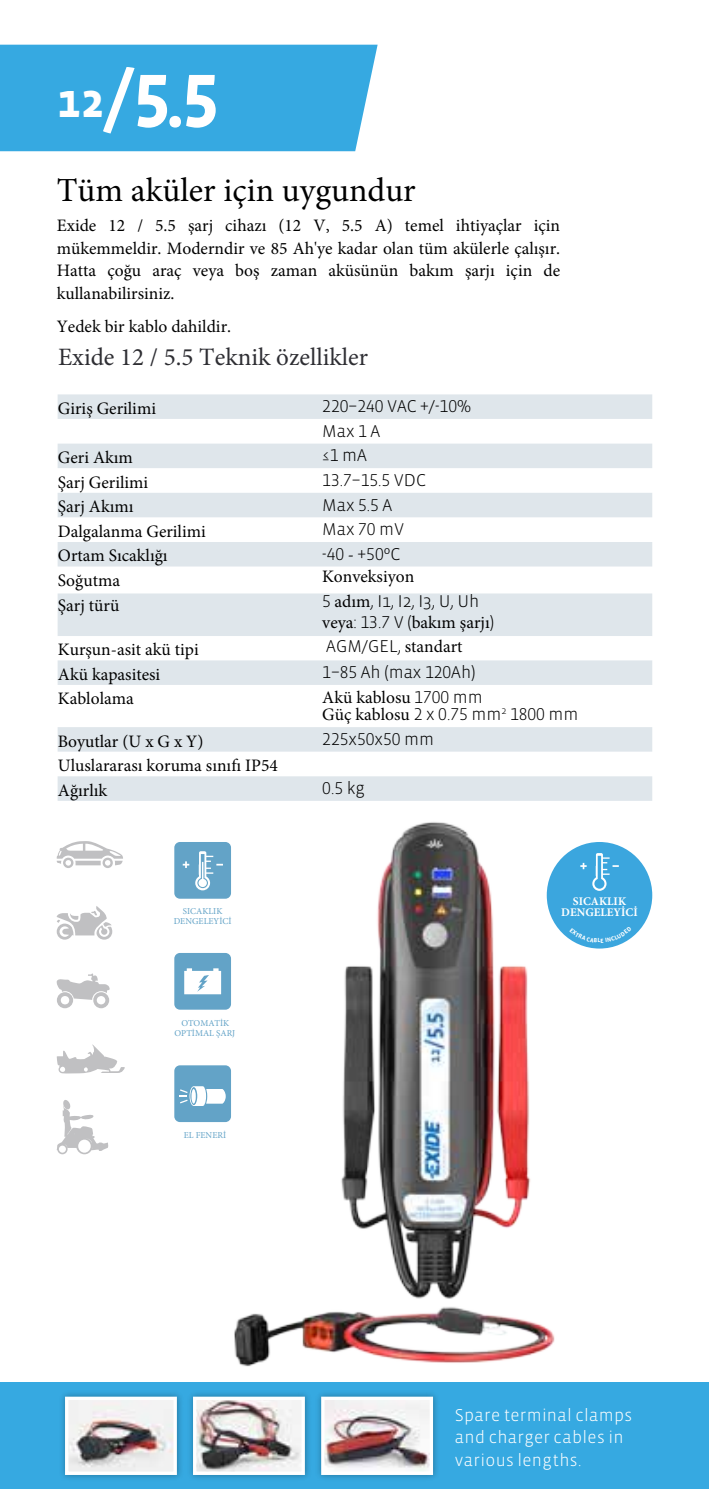
<style>
.page{position:relative;width:709px;height:1489px;background:#fff}
.page>*{position:absolute;margin:0;border:0;box-sizing:border-box;transform-origin:0 0}
.t1{font:700 77px "Vista Sans OT";color:#fff}
.t2{font:33.75px "Minion Pro";color:#000}
.t3{font:25px "Minion Pro";color:#2e2e33}
.t4{font:17.5px/24.5px "Minion Pro";color:#000}
.t5{font:300 17.5px/24.5px "Vista Sans OT";color:#000}
.t6{font:300 17.5px/22.5px "Vista Sans OT";letter-spacing:.02em;color:#fff}
.t7{font:700 11.75px/11.8px "Minion Pro";color:#fff;text-align:center}
.t8{font:9px/10.2px "Minion Pro";color:#63a3c7;text-align:center}
.s1{font-size:47.75px}
.s2{font-size:83.25px}
.s3{font-family:"Minion Pro";font-weight:400}
.s4{font-family:"Vista Sans OT";font-weight:300}
</style>
<div class="page">
<div style="left:0;top:45px;width:377px;height:106px;background:#36a9e1"></div>
<div style="left:0;top:1382px;width:709px;height:106px;background:#36a9e1"></div>
<div style="left:59px;top:1389px;width:125px;height:92px;background:#000;opacity:.3"></div>
<img style="left:69px;top:1400px;width:104px;height:70px">
<div style="left:65px;top:1396px;width:112px;height:78px;border:3px solid #fff"></div>
<div style="left:186px;top:1389px;width:126px;height:92px;background:#000;opacity:.3"></div>
<img style="left:197px;top:1400px;width:104px;height:70px">
<div style="left:193px;top:1396px;width:112px;height:78px;border:3px solid #fff"></div>
<div style="left:315px;top:1389px;width:125px;height:92px;background:#000;opacity:.3"></div>
<img style="left:325px;top:1400px;width:104px;height:70px">
<div style="left:321px;top:1396px;width:112px;height:78px;border:3px solid #fff"></div>
<img style="left:232px;top:1307px;width:323px;height:86px">
<img style="left:232px;top:800px;width:366px;height:499px">
<div style="left:547px;top:842px;width:105px;height:106px;background:#3ba6de;border-radius:50%"></div>
<svg style="left:580px;top:853px;width:39px;height:37px"></svg>
<div style="left:58px;top:394px;width:594px;height:25px;background:#dfe6eb"></div>
<div style="left:58px;top:443px;width:594px;height:25px;background:#dfe6eb"></div>
<div style="left:58px;top:493px;width:594px;height:24px;background:#dfe6eb"></div>
<div style="left:58px;top:542px;width:594px;height:24px;background:#dfe6eb"></div>
<div style="left:58px;top:593px;width:594px;height:43px;background:#dfe6eb"></div>
<div style="left:58px;top:660px;width:594px;height:25px;background:#dfe6eb"></div>
<div style="left:58px;top:727px;width:594px;height:24px;background:#dfe6eb"></div>
<div style="left:58px;top:776px;width:594px;height:24px;background:#dfe6eb"></div>
<svg style="left:57px;top:841px;width:66px;height:27px"></svg>
<svg style="left:57px;top:906px;width:55px;height:33px"></svg>
<svg style="left:57px;top:973px;width:53px;height:35px"></svg>
<svg style="left:56px;top:1044px;width:69px;height:29px"></svg>
<svg style="left:57px;top:1100px;width:52px;height:54px"></svg>
<div style="left:174px;top:842px;width:57px;height:56px;background:#63a3c7;border-radius:6px"></div>
<svg style="left:183px;top:851px;width:40px;height:39px"></svg>
<div style="left:174px;top:952px;width:57px;height:57px;background:#63a3c7;border-radius:6px"></div>
<svg style="left:184px;top:968px;width:37px;height:26px"></svg>
<div style="left:174px;top:1065px;width:57px;height:56px;background:#63a3c7;border-radius:6px"></div>
<svg style="left:179px;top:1086px;width:47px;height:19px"></svg>
<svg style="left:569px;top:938px;width:62px;height:4px"></svg>
<h1 class="t1" style="left:57px;top:51px;width:164px"><span class="s1">12</span><span class="s2">/</span>5.5</h1>
<h2 class="t2" style="left:57px;top:167px;width:360px">Tüm aküler için uygundur</h2>
<p class="t4" style="left:57px;top:214px;width:505px;line-height:22.5px;text-align:justify">Exide 12 / 5.5 şarj cihazı (12 V, 5.5 A) temel ihtiyaçlar için mükemmeldir. Moderndir ve 85 Ah'ye kadar olan tüm akülerle çalışır.<br>Hatta çoğu araç veya boş zaman aküsünün bakım şarjı için de kullanabilirsiniz.</p>
<p class="t4" style="left:57px;top:314px;width:176px">Yedek bir kablo dahildir.</p>
<h3 class="t3" style="left:58px;top:340px;width:311px">Exide 12 / 5.5 Teknik özellikler</h3>
<p class="t4" style="left:58px;top:396px;width:100px">Giriş Gerilimi</p>
<p class="t4" style="left:58px;top:445px;width:149px">Geri Akım<br>Şarj Gerilimi<br>Şarj Akımı<br>Dalgalanma Gerilimi<br>Ortam Sıcaklığı<br>Soğutma<br>Şarj türü</p>
<p class="t4" style="left:58px;top:637px;width:142px">Kurşun-asit akü tipi<br>Akü kapasitesi<br>Kablolama</p>
<p class="t4" style="left:58px;top:728px;width:221px">Boyutlar (U x G x Y)<br>Uluslararası koruma sınıfı IP54<br>Ağırlık</p>
<p class="t8" style="left:174px;top:905px;width:59px">SICAKLIK<br>DENGELEYİCİ</p>
<p class="t8" style="left:175px;top:1017px;width:62px">OTOMATİK<br>OPTİMAL ŞARJ</p>
<p class="t8" style="left:184px;top:1129px;width:44px">EL FENERİ</p>
<p class="t5" style="left:322px;top:394px;width:150px">220–240 VAC +/-10%<br>Max 1 A<br>≤1 mA<br>13.7–15.5 VDC<br>Max 5.5 A<br>Max 70 mV<br>-40 <span class="s3">-</span> +50ºC</p>
<p class="t4" style="left:322px;top:564px;width:94px">Konveksiyon</p>
<p class="t5" style="left:322px;top:589px;width:159px">5 <span class="s3">adım</span>, I1, I2, I3, U, Uh</p>
<p class="t4" style="left:322px;top:610px;width:173px">veya<span class="s4">: 13.7 V (</span>bakım şarjı<span class="s4">)</span></p>
<p class="t5" style="left:322px;top:632px;width:155px;line-height:26.5px">AGM/GEL, <span class="s3">standart<br></span>1–85 Ah (max 120Ah)</p>
<p class="t4" style="left:322px;top:685px;width:162px">Akü kablosu <span class="s4">1700 mm</span></p>
<p class="t5" style="left:322px;top:702px;width:258px"><span class="s3">Güç kablosu</span> 2 x 0.75 mm<sup>2</sup> 1800 mm<br>225x50x50 mm</p>
<p class="t5" style="left:322px;top:776px;width:44px">0.5 kg</p>
<p class="t7" style="left:561px;top:894px;width:78px">SICAKLIK<br>DENGELEYİCİ</p>
<p class="t6" style="left:455px;top:1403px;width:179px">Spare terminal clamps and charger cables in various lengths.</p>
</div>
